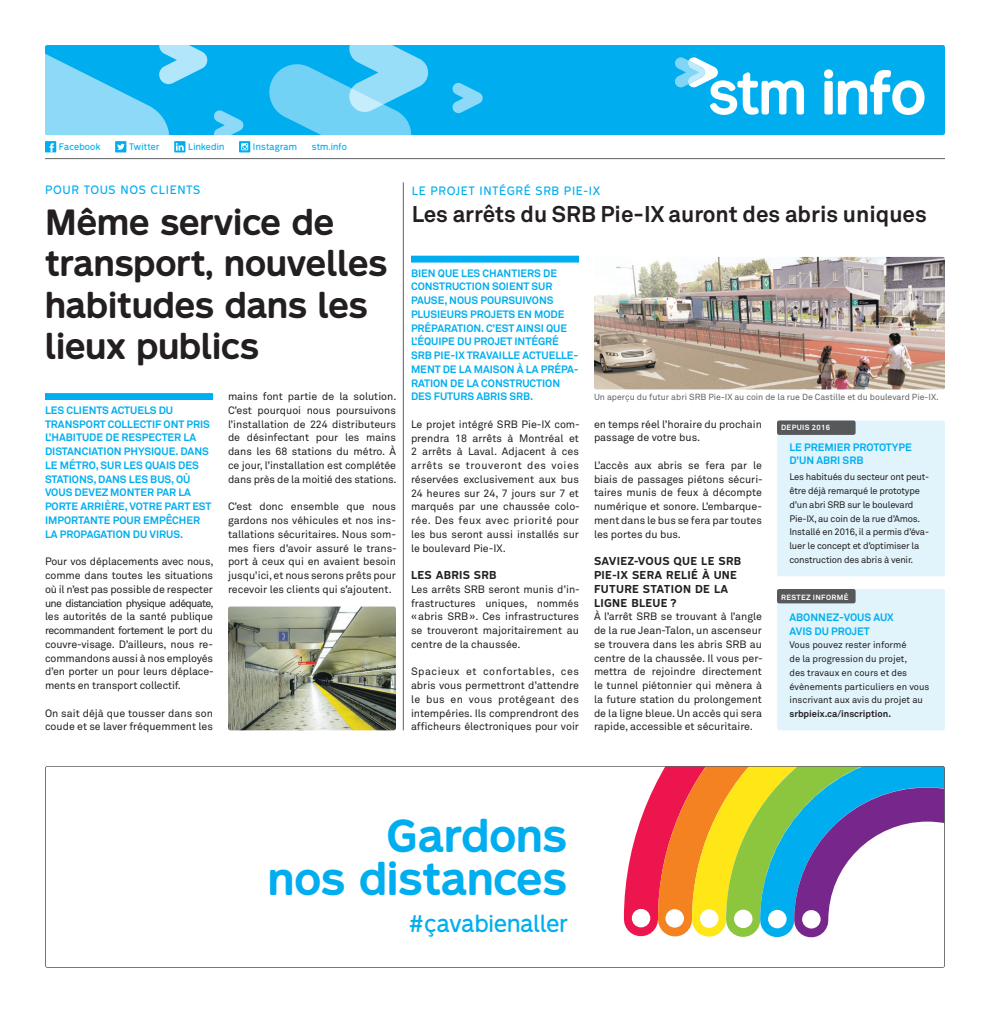
<style>
.page{position:relative;width:990px;height:1013px;background:#fff}
.page>*{position:absolute;margin:0;border:0;box-sizing:border-box;transform-origin:0 0}
.t1{font:700 57.25px "STM Montreal";color:#fff}
.t2{font:700 42.88px/42.4px "STM Montreal";color:#00aeef;text-align:right}
.t3{font:700 33.75px/41.2px "STM Montreal";color:#231f20}
.t4{font:700 22.5px "Akkurat";color:#231f20}
.t5{font:22.38px "STM Montreal";color:#00aeef}
.t6{font:11.25px "STM Montreal";letter-spacing:.05em;color:#00aeef}
.t7{font:10.62px/13.8px "Akkurat";color:#231f20;text-align:justify}
.t8{font:700 10.62px/13.8px "Akkurat";color:#00aeef}
.t9{font:700 10.62px/13.8px "STM Montreal";letter-spacing:.025em;color:#231f20}
.t10{font:9.38px/13.8px "Akkurat";letter-spacing:-.02em;color:#231f20}
.t11{font:9.38px/13.8px "Akkurat";color:#231f20}
.t12{font:700 9.38px "Akkurat";color:#231f20}
.t13{font:8.75px "Akkurat";color:#636366}
.t14{font:8.75px "STM Montreal";letter-spacing:.025em;color:#00aeef}
.t15{font:700 7.5px "Akkurat";letter-spacing:.05em;color:#fff}
</style>
<div class="page">
<svg style="left:45px;top:766px;width:900px;height:201px"></svg>
<hr style="left:403px;top:182px;width:1px;height:548px;background:#636366">
<div style="left:207px;top:45px;width:738px;height:90px;background:#00aeef"></div>
<svg style="left:675px;top:57px;width:129px;height:58px"></svg>
<svg style="left:269px;top:45px;width:159px;height:90px;background:#54c8f4"></svg>
<svg style="left:453px;top:83px;width:30px;height:30px"></svg>
<svg style="left:214px;top:110px;width:29px;height:25px"></svg>
<svg style="left:45px;top:45px;width:162px;height:90px;background:#4bc5f3"></svg>
<div style="left:45px;top:141px;width:11px;height:11px;background:#00aeef"></div>
<svg style="left:50px;top:143px;width:4px;height:9px"></svg>
<div style="left:115px;top:141px;width:11px;height:11px;background:#00aeef"></div>
<svg style="left:117px;top:143px;width:8px;height:7px"></svg>
<svg style="left:174px;top:141px;width:11px;height:11px"></svg>
<svg style="left:176px;top:143px;width:8px;height:8px"></svg>
<svg style="left:239px;top:141px;width:11px;height:11px"></svg>
<svg style="left:241px;top:143px;width:7px;height:7px"></svg>
<hr style="left:45px;top:158px;width:900px;height:1px;background:#636366">
<div style="left:45px;top:393px;width:168px;height:7px;background:#00aeef"></div>
<div style="left:411px;top:256px;width:168px;height:6px;background:#00aeef"></div>
<img style="left:228px;top:606px;width:168px;height:124px">
<img style="left:594px;top:257px;width:351px;height:132px">
<div style="left:777px;top:420px;width:168px;height:156px;background:#e1f4fc;border-radius:2px"></div>
<div style="left:777px;top:589px;width:168px;height:141px;background:#e1f4fc;border-radius:2px"></div>
<div style="left:777px;top:589px;width:79px;height:14px;background:#57585a;border-radius:2px"></div>
<div style="left:777px;top:420px;width:79px;height:15px;background:#57585a;border-radius:2px"></div>
<p class="t14" style="left:59px;top:141px;width:43px">Facebook</p>
<p class="t14" style="left:129px;top:141px;width:32px">Twitter</p>
<p class="t14" style="left:188px;top:141px;width:38px">Linkedin</p>
<p class="t14" style="left:253px;top:141px;width:46px">Instagram</p>
<p class="t14" style="left:312px;top:141px;width:37px">stm.info</p>
<p class="t6" style="left:45px;top:183px;width:157px">POUR TOUS NOS CLIENTS</p>
<h3 class="t3" style="left:45px;top:201px;width:344px">Même service de transport, nouvelles habitudes dans les lieux publics</h3>
<p class="t8" style="left:45px;top:403px;width:168px">LES CLIENTS ACTUELS DU<br>TRANSPORT COLLECTIF ONT PRIS<br>L’HABITUDE DE RESPECTER LA<br>DISTANCIATION PHYSIQUE. DANS<br>LE MÉTRO, SUR LES QUAIS DES<br>STATIONS, DANS LES BUS, OÙ<br>VOUS DEVEZ MONTER PAR LA<br>PORTE ARRIÈRE, VOTRE PART EST<br>IMPORTANTE POUR EMPÊCHER<br>LA PROPAGATION DU VIRUS.</p>
<p class="t7" style="left:45px;top:554px;width:170px">Pour vos déplacements avec nous, comme dans toutes les situations où il n’est pas possible de respecter une distanciation physique adéquate, les autorités de la santé publique recommandent fortement le port du couvre-visage. D’ailleurs, nous re&shy;commandons aussi à nos employés d’en porter un pour leurs déplace&shy;ments en transport collectif.</p>
<p class="t7" style="left:45px;top:705px;width:170px">On sait déjà que tousser dans son coude et se laver fréquemment les</p>
<p class="t7" style="left:228px;top:389px;width:170px">mains font partie de la solution.<br>C’est pourquoi nous poursuivons l’installation de 224 distributeurs de désinfectant pour les mains dans les 68 stations du métro. À ce jour, l’installation est complétée dans près de la moitié des stations.</p>
<p class="t7" style="left:228px;top:499px;width:170px">C’est donc ensemble que nous gardons nos véhicules et nos ins&shy;tallations sécuritaires. Nous som&shy;mes fiers d’avoir assuré le trans&shy;port à ceux qui en avaient besoin jusqu’ici, et nous serons prêts pour recevoir les clients qui s’ajoutent.</p>
<h1 class="t1" style="left:821px;top:57px;width:107px">info</h1>
<p class="t6" style="left:412px;top:183px;width:190px">LE PROJET INTÉGRÉ SRB PIE-IX</p>
<h3 class="t4" style="left:412px;top:200px;width:517px">Les arrêts du SRB Pie-IX auront des abris uniques</h3>
<p class="t8" style="left:411px;top:266px;width:169px">BIEN QUE LES CHANTIERS DE<br>CONSTRUCTION SOIENT SUR<br>PAUSE, NOUS POURSUIVONS<br>PLUSIEURS PROJETS EN MODE<br>PRÉPARATION. C’EST AINSI QUE<br>L’ÉQUIPE DU PROJET INTÉGRÉ<br>SRB PIE-IX TRAVAILLE ACTUELLE-<br>MENT DE LA MAISON À LA PRÉPA-<br>RATION DE LA CONSTRUCTION<br>DES FUTURS ABRIS SRB.</p>
<p class="t7" style="left:411px;top:417px;width:170px">Le projet intégré SRB Pie-IX com&shy;prendra 18 arrêts à Montréal et 2 arrêts à Laval. Adjacent à ces arrêts se trouveront des voies réservées exclusivement aux bus 24 heures sur 24, 7 jours sur 7 et marqués par une chaussée colo&shy;rée. Des feux avec priorité pour les bus seront aussi installés sur le boulevard Pie-IX.</p>
<p class="t9" style="left:411px;top:568px;width:87px">LES ABRIS SRB</p>
<p class="t7" style="left:411px;top:582px;width:170px">Les arrêts SRB seront munis d’in&shy;frastructures uniques, nommés «abris SRB». Ces infrastructures se trouveront majoritairement au centre de la chaussée.</p>
<p class="t7" style="left:411px;top:664px;width:170px">Spacieux et confortables, ces abris vous permettront d’attendre le bus en vous protégeant des intempéries. Ils comprendront des afficheurs électroniques pour voir</p>
<p class="t13" style="left:594px;top:391px;width:346px">Un aperçu du futur abri SRB Pie-IX au coin de la rue De Castille et du boulevard Pie-IX.</p>
<p class="t7" style="left:594px;top:417px;width:170px">en temps réel l’horaire du prochain passage de votre bus.</p>
<p class="t7" style="left:594px;top:458px;width:170px">L’accès aux abris se fera par le biais de passages piétons sécuri&shy;taires munis de feux à décompte numérique et sonore. L’embarque&shy;ment dans le bus se fera par toutes les portes du bus.</p>
<p class="t9" style="left:594px;top:554px;width:149px">SAVIEZ-VOUS QUE LE SRB<br>PIE-IX SERA RELIÉ À UNE<br>FUTURE STATION DE LA<br>LIGNE BLEUE ?</p>
<p class="t7" style="left:594px;top:609px;width:170px">À l’arrêt SRB se trouvant à l’angle de la rue Jean-Talon, un ascenseur se trouvera dans les abris SRB au centre de la chaussée. Il vous per&shy;mettra de rejoindre directement le tunnel piétonnier qui mènera à la future station du prolongement de la ligne bleue. Un accès qui sera rapide, accessible et sécuritaire.</p>
<p class="t15" style="left:781px;top:423px;width:51px">DEPUIS 2016</p>
<p class="t8" style="left:789px;top:440px;width:124px">LE PREMIER PROTOTYPE<br>D’UN ABRI SRB</p>
<p class="t10" style="left:789px;top:470px;width:141px">Les habitués du secteur ont peut&shy;être déjà remarqué le prototype d’un abri SRB sur le boulevard<br>Pie-IX, au coin de la rue d’Amos.<br>Installé en 2016, il a permis d’éva&shy;luer le concept et d’optimiser la construction des abris à venir.</p>
<p class="t15" style="left:781px;top:592px;width:69px">RESTEZ INFORMÉ</p>
<p class="t8" style="left:789px;top:610px;width:106px">ABONNEZ-VOUS AUX<br>AVIS DU PROJET</p>
<p class="t11" style="left:789px;top:638px;width:141px">Vous pouvez rester informé<br>de la progression du projet,<br>des travaux en cours et des évènements particuliers en vous inscrivant aux avis du projet au</p>
<p class="t12" style="left:789px;top:708px;width:103px">srbpieix.ca/inscription.</p>
<h2 class="t2" style="left:268px;top:814px;width:300px">Gardons<br>nos distances</h2>
<h3 class="t5" style="left:410px;top:909px;width:160px">#çavabienaller</h3>
</div>
